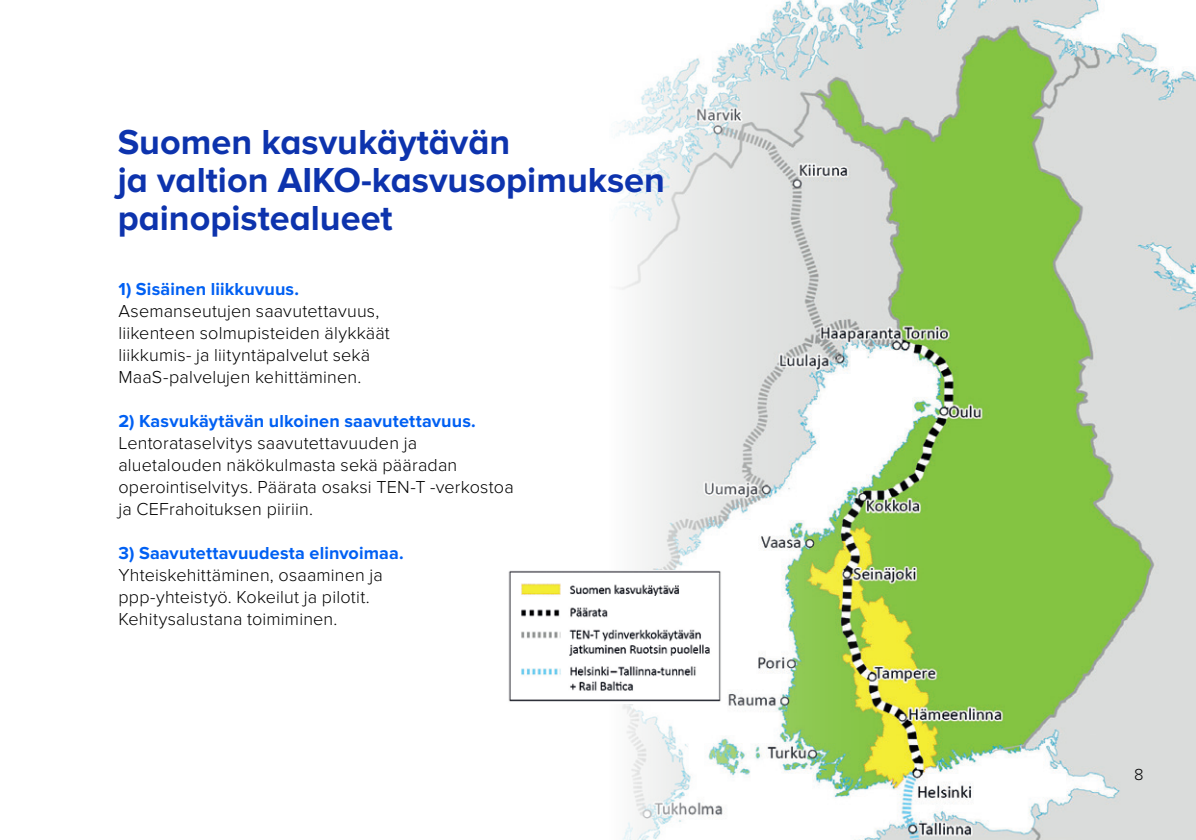
<style>
.page{position:relative;width:1196px;height:840px;background:#fff}
.page>*{position:absolute;margin:0;border:0;box-sizing:border-box;transform-origin:0 0}
.t1{font:700 36px/38px "Proxima Nova";color:#0d33ad}
.t2{font:300 18px/22px "Proxima Nova";letter-spacing:.01em;color:#000}
.t3{font:700 18px "Proxima Nova";letter-spacing:.01em;color:#0060f3}
.t4{font:300 16.6px "Proxima Nova";color:#000}
</style>
<div class="page">
<img style="left:561px;top:0;width:635px;height:840px">
<img style="left:508px;top:571px;width:216px;height:132px">
<p class="t1" style="left:118px;top:124px;width:549px">Suomen kasvukäytävän<br>ja valtion AIKO-kasvusopimuksen painopistealueet</p>
<p class="t3" style="left:118px;top:279px;width:182px">1) Sisäinen liikkuvuus.</p>
<p class="t2" style="left:118px;top:301px;width:273px">Asemanseutujen saavutettavuus, liikenteen solmupisteiden älykkäät liikkumis- ja liityntäpalvelut sekä</p>
<p class="t2" style="left:118px;top:367px;width:245px">MaaS-palvelujen kehittäminen.</p>
<p class="t3" style="left:118px;top:411px;width:359px">2) Kasvukäytävän ulkoinen saavutettavuus.</p>
<p class="t2" style="left:118px;top:433px;width:397px">Lentorataselvitys saavutettavuuden ja aluetalouden näkökulmasta sekä pääradan operointiselvitys. Päärata osaksi TEN-T -verkostoa ja CEFrahoituksen piiriin.</p>
<p class="t3" style="left:118px;top:543px;width:287px">3) Saavutettavuudesta elinvoimaa.</p>
<p class="t2" style="left:118px;top:565px;width:266px">Yhteiskehittäminen, osaaminen ja ppp-yhteistyö. Kokeilut ja pilotit.<br>Kehitysalustana toimiminen.</p>
<p class="t4" style="left:1129px;top:765px;width:11px">8</p>
<p class="t4" style="left:1134px;top:765px;width:11px">8</p>
</div>
